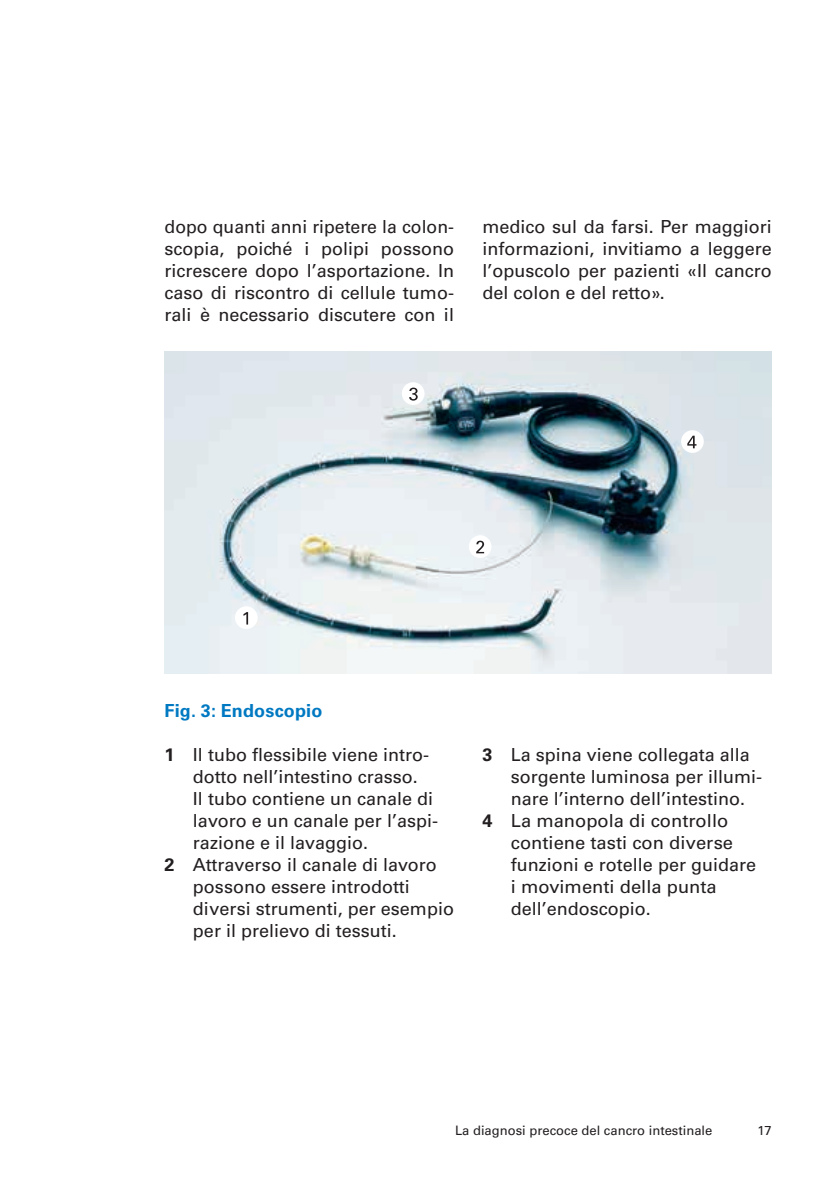
<style>
.page{position:relative;width:840px;height:1191px;background:#fff}
.page>*{position:absolute;margin:0;border:0;box-sizing:border-box;transform-origin:0 0}
.t1{font:18px/22px "Univers LT Std";color:#231f20;text-align:justify}
.t2{font:700 18px "Univers LT Std";letter-spacing:.01em;color:#0079c2}
.t3{font:13px "Univers LT Std";color:#231f20}
.s1{font-weight:700}
</style>
<div class="page">
<img style="left:164px;top:351px;width:607px;height:322px">
<div style="left:235px;top:606px;width:22px;height:23px;background:#fff;border-radius:50%"></div>
<svg style="left:243px;top:612px;width:5px;height:12px"></svg>
<div style="left:468px;top:535px;width:23px;height:23px;background:#fff;border-radius:50%"></div>
<svg style="left:476px;top:540px;width:8px;height:13px"></svg>
<div style="left:401px;top:382px;width:23px;height:23px;background:#fff;border-radius:50%"></div>
<svg style="left:409px;top:387px;width:8px;height:13px"></svg>
<div style="left:680px;top:430px;width:23px;height:23px;background:#fff;border-radius:50%"></div>
<svg style="left:687px;top:436px;width:9px;height:12px"></svg>
<p class="t1" style="left:164px;top:215px;width:291px">dopo quanti anni ripetere la colon&shy;scopia, poiché i polipi possono ricrescere dopo l’asportazione. In caso di riscontro di cellule tumo&shy;rali è necessario discutere con il</p>
<p class="t1" style="left:482px;top:215px;width:291px">medico sul da farsi. Per maggiori informazioni, invitiamo a leggere l’opuscolo per pazienti «Il cancro del colon e del retto».</p>
<p class="t2" style="left:164px;top:700px;width:159px">Fig. 3: Endoscopio</p>
<p class="t1" style="left:164px;top:744px;width:266px"><span class="s1">1</span> Il tubo flessibile viene intro-</p>
<p class="t1" style="left:193px;top:766px;width:226px">dotto nell’intestino crasso.</p>
<p class="t1" style="left:193px;top:787px;width:242px">Il tubo contiene un canale di</p>
<p class="t1" style="left:193px;top:809px;width:246px">lavoro e un canale per l’aspi-</p>
<p class="t1" style="left:193px;top:831px;width:177px">razione e il lavaggio.</p>
<p class="t1" style="left:164px;top:853px;width:274px"><span class="s1">2</span> Attraverso il canale di lavoro</p>
<p class="t1" style="left:193px;top:875px;width:218px">possono essere introdotti</p>
<p class="t1" style="left:193px;top:897px;width:262px">diversi strumenti, per esempio</p>
<p class="t1" style="left:193px;top:919px;width:205px">per il prelievo di tessuti.</p>
<p class="t1" style="left:482px;top:743px;width:269px"><span class="s1">3</span> La spina viene collegata alla</p>
<p class="t1" style="left:510px;top:765px;width:253px">sorgente luminosa per illumi-</p>
<p class="t1" style="left:510px;top:787px;width:236px">nare l’interno dell’intestino.</p>
<p class="t1" style="left:482px;top:810px;width:247px"><span class="s1">4</span> La manopola di controllo</p>
<p class="t1" style="left:510px;top:832px;width:224px">contiene tasti con diverse</p>
<p class="t1" style="left:510px;top:854px;width:247px">funzioni e rotelle per guidare</p>
<p class="t1" style="left:510px;top:876px;width:207px">i movimenti della punta</p>
<p class="t1" style="left:510px;top:898px;width:142px">dell’endoscopio.</p>
<p class="t3" style="left:454px;top:1123px;width:259px">La diagnosi precoce del cancro intestinale</p>
<p class="t3" style="left:757px;top:1122px;width:16px">17</p>
</div>
